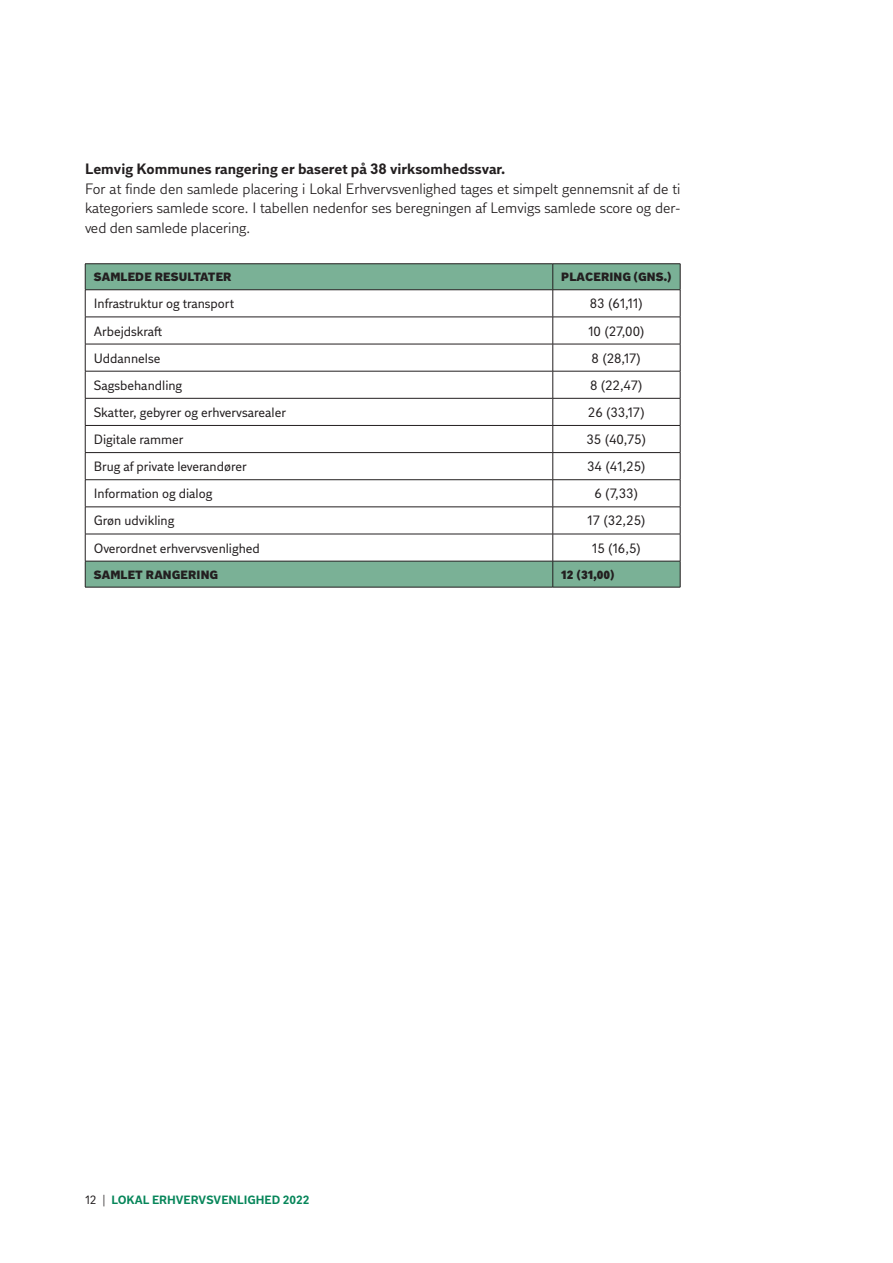
<style>
.page{position:relative;width:893px;height:1263px;background:#fff}
.page>*{position:absolute;margin:0;border:0;box-sizing:border-box;transform-origin:0 0}
.brød{font:15px/19.5px "DI Sans";color:#231f20;text-align:justify}
.brød-2{font:700 15px "DI Sans";color:#231f20}
.brød_tabel{font:13.5px "DI Sans";color:#231f20}
.overskrift_tabel_pfa{font:900 12px "DI Sans";letter-spacing:.01em;color:#231f20}
.t1{font:700 12px "DI Sans";color:#07865a}
.s1{font-weight:400;color:#231f20}
</style>
<div class="page">
<hr style="left:85px;top:263px;width:468px;height:1px;background:#231f20">
<hr style="left:553px;top:263px;width:127px;height:1px;background:#231f20">
<svg style="left:85px;top:264px;width:596px;height:323px"></svg>
<hr style="left:85px;top:587px;width:468px;height:1px;background:#231f20">
<hr style="left:553px;top:587px;width:127px;height:1px;background:#231f20">
<p class="brød-2" style="left:85px;top:159px;width:422px">Lemvig Kommunes rangering er baseret på 38 virksomhedssvar.</p>
<p class="brød" style="left:85px;top:179px;width:597px">For at finde den samlede placering i Lokal Erhvervsvenlighed tages et simpelt gennemsnit af de ti kategoriers samlede score. I tabellen nedenfor ses beregningen af Lemvigs samlede score og der&shy;ved den samlede placering.</p>
<p class="overskrift_tabel_pfa" style="left:94px;top:269px;width:139px">SAMLEDE RESULTATER</p>
<p class="overskrift_tabel_pfa" style="left:561px;top:269px;width:112px">PLACERING (GNS.)</p>
<p class="brød_tabel" style="left:94px;top:295px;width:142px">Infrastruktur og transport</p>
<p class="brød_tabel" style="left:590px;top:295px;width:55px">83 (61,11)</p>
<p class="brød_tabel" style="left:94px;top:322px;width:70px">Arbejdskraft</p>
<p class="brød_tabel" style="left:588px;top:322px;width:58px">10 (27,00)</p>
<p class="brød_tabel" style="left:94px;top:349px;width:68px">Uddannelse</p>
<p class="brød_tabel" style="left:592px;top:349px;width:51px">8 (28,17)</p>
<p class="brød_tabel" style="left:94px;top:376px;width:90px">Sagsbehandling</p>
<p class="brød_tabel" style="left:590px;top:376px;width:54px">8 (22,47)</p>
<p class="brød_tabel" style="left:94px;top:404px;width:194px">Skatter, gebyrer og erhvervsarealer</p>
<p class="brød_tabel" style="left:588px;top:404px;width:59px">26 (33,17)</p>
<p class="brød_tabel" style="left:94px;top:431px;width:91px">Digitale rammer</p>
<p class="brød_tabel" style="left:587px;top:431px;width:61px">35 (40,75)</p>
<p class="brød_tabel" style="left:94px;top:458px;width:154px">Brug af private leverandører</p>
<p class="brød_tabel" style="left:587px;top:458px;width:60px">34 (41,25)</p>
<p class="brød_tabel" style="left:94px;top:485px;width:120px">Information og dialog</p>
<p class="brød_tabel" style="left:595px;top:485px;width:45px">6 (7,33)</p>
<p class="brød_tabel" style="left:94px;top:512px;width:82px">Grøn udvikling</p>
<p class="brød_tabel" style="left:587px;top:512px;width:60px">17 (32,25)</p>
<p class="brød_tabel" style="left:94px;top:539px;width:168px">Overordnet erhvervsvenlighed</p>
<p class="brød_tabel" style="left:592px;top:539px;width:51px">15 (16,5)</p>
<p class="overskrift_tabel_pfa" style="left:94px;top:567px;width:126px">SAMLET RANGERING</p>
<p class="overskrift_tabel_pfa" style="left:561px;top:567px;width:55px">12 (31,00)</p>
<p class="t1" style="left:85px;top:1192px;width:226px"><span class="s1">12 |</span> LOKAL ERHVERVSVENLIGHED 2022</p>
</div>
